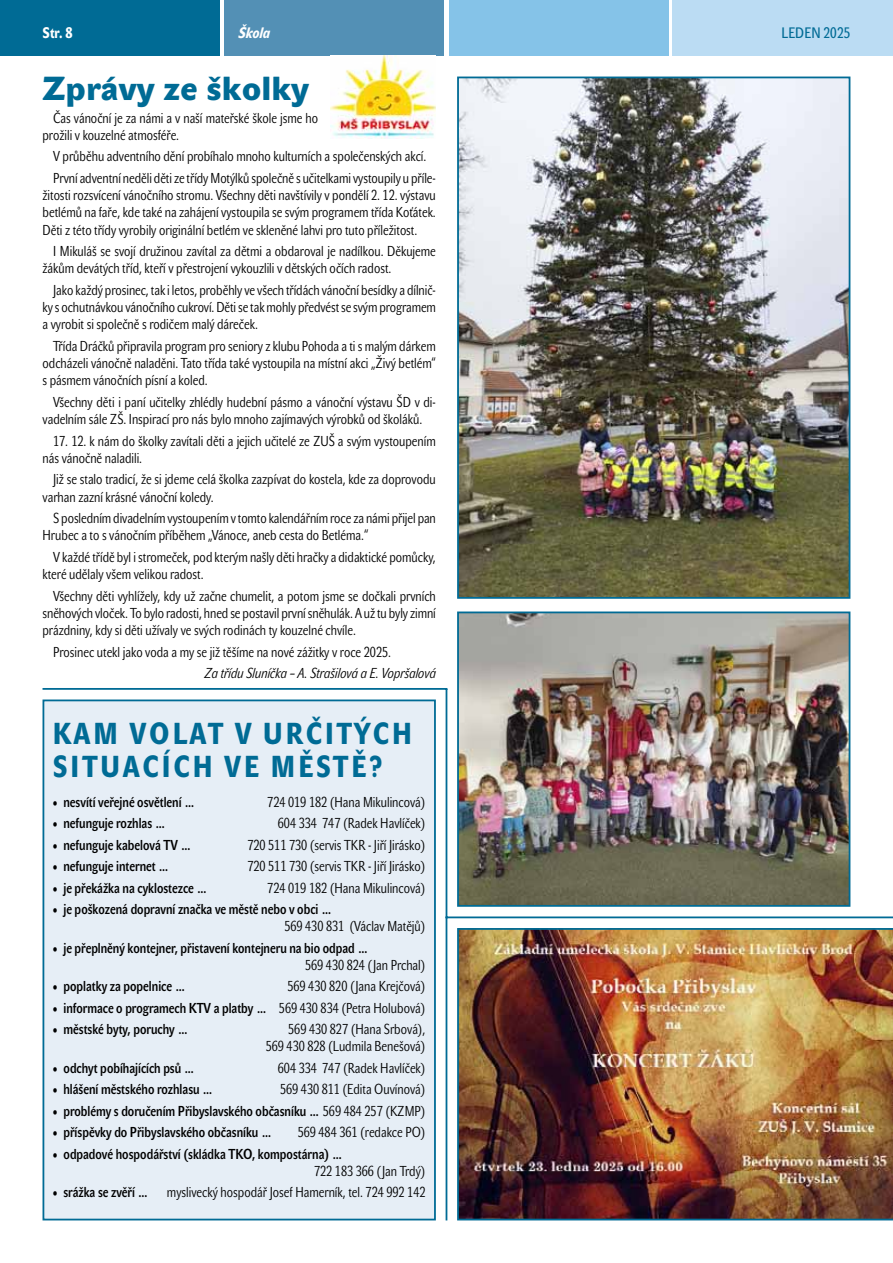
<style>
.page{position:relative;width:893px;height:1263px;background:#fff}
.page>*{position:absolute;margin:0;border:0;box-sizing:border-box;transform-origin:0 0}
.t1{font:33px "John Sans Black Pro";letter-spacing:.02em;color:#006b95}
.t2{font:700 30px/33px "John Sans Cond Med Pro";letter-spacing:.1em;color:#006b95}
.t3{font:15px "John Sans Cond Text Pro";letter-spacing:.01em;color:#006b95}
.t4{font:700 15px "John Sans Cond Med Pro";color:#fff}
.t5{font:italic 700 15px "John Sans Cond Med Pro";letter-spacing:.005em;color:#fff}
.t6{font:14.25px/17.2px "John Sans Cond Lite Pro";color:#000}
.t7{font:700 14.25px "John Sans Cond Lite Pro";color:#000}
.t8{font:italic 14.25px "John Sans Cond Lite Pro";color:#000}
.s1{font-weight:400}
</style>
<div class="page">
<div style="left:0;top:0;width:219px;height:55px;background:#006b95"></div>
<div style="left:225px;top:0;width:219px;height:55px;background:#5390b5"></div>
<div style="left:449px;top:0;width:219px;height:55px;background:#85c3e8"></div>
<div style="left:672px;top:0;width:221px;height:55px;background:#bbdcf3"></div>
<img style="left:331px;top:56px;width:105px;height:82px">
<img style="left:460px;top:80px;width:387px;height:516px">
<div style="left:457px;top:77px;width:393px;height:522px;border:2px solid #006b95"></div>
<img style="left:460px;top:614px;width:387px;height:73px">
<img style="left:42px;top:687px;width:851px;height:534px">
<p class="t4" style="left:43px;top:27px;width:31px">Str. 8</p>
<p class="t5" style="left:238px;top:28px;width:33px">Škola</p>
<p class="t3" style="left:781px;top:27px;width:71px">LEDEN 2025</p>
<h1 class="t1" style="left:43px;top:75px;width:268px">Zprávy ze školky</h1>
<p class="t6" style="left:43px;top:110px;width:277px;text-indent:11px">Čas vánoční je za námi a v naší mateřské škole jsme ho prožili v kouzelné atmosféře.</p>
<p class="t6" style="left:53px;top:147px;width:384px;line-height:21.5px">V průběhu adventního dění probíhalo mnoho kulturních a společenských akcí.<br>První adventní neděli děti ze třídy Motýlků společně s učitelkami vystoupily u příle-</p>
<p class="t6" style="left:43px;top:188px;width:395px;text-align:justify">žitosti rozsvícení vánočního stromu. Všechny děti navštívily v pondělí 2. 12. výstavu betlémů na faře, kde také na zahájení vystoupila se svým programem třída Koťátek.<br>Děti z této třídy vyrobily originální betlém ve skleněné lahvi pro tuto příležitost.</p>
<p class="t6" style="left:43px;top:244px;width:395px;text-indent:11px">I Mikuláš se svojí družinou zavítal za dětmi a obdaroval je nadílkou. Děkujeme žákům devátých tříd, kteří v přestrojení vykouzlili v dětských očích radost.</p>
<p class="t6" style="left:43px;top:282px;width:395px;text-align:justify;text-indent:11px">Jako každý prosinec, tak i letos, proběhly ve všech třídách vánoční besídky a dílnič&shy;ky s ochutnávkou vánočního cukroví. Děti se tak mohly předvést se svým programem a vyrobit si společně s rodičem malý dáreček.</p>
<p class="t6" style="left:43px;top:338px;width:395px;text-align:justify;text-indent:11px">Třída Dráčků připravila program pro seniory z klubu Pohoda a ti s malým dárkem odcházeli vánočně naladěni. Tato třída také vystoupila na místní akci „Živý betlém“ s pásmem vánočních písní a koled.</p>
<p class="t6" style="left:43px;top:394px;width:395px;text-indent:11px">Všechny děti i paní učitelky zhlédly hudební pásmo a vánoční výstavu ŠD v di&shy;vadelním sále ZŠ. Inspirací pro nás bylo mnoho zajímavých výrobků od školáků.</p>
<p class="t6" style="left:43px;top:433px;width:395px;text-indent:11px">17. 12. k nám do školky zavítali děti a jejich učitelé ze ZUŠ a svým vystoupením nás vánočně naladili.</p>
<p class="t6" style="left:43px;top:472px;width:395px;text-indent:11px">Již se stalo tradicí, že si jdeme celá školka zazpívat do kostela, kde za doprovodu varhan zazní krásné vánoční koledy.</p>
<p class="t6" style="left:43px;top:511px;width:395px;text-indent:11px">S posledním divadelním vystoupením v tomto kalendářním roce za námi přijel pan<br>Hrubec a to s vánočním příběhem „Vánoce, aneb cesta do Betléma.“</p>
<p class="t6" style="left:43px;top:549px;width:395px;text-indent:11px">V každé třídě byl i stromeček, pod kterým našly děti hračky a didaktické pomůcky, které udělaly všem velikou radost.</p>
<p class="t6" style="left:43px;top:588px;width:395px;text-align:justify;text-indent:11px">Všechny děti vyhlížely, kdy už začne chumelit, a potom jsme se dočkali prvních sněhových vloček. To bylo radosti, hned se postavil první sněhulák. A už tu byly zimní prázdniny, kdy si děti užívaly ve svých rodinách ty kouzelné chvíle.</p>
<p class="t6" style="left:53px;top:644px;width:339px">Prosinec utekl jako voda a my se již těšíme na nové zážitky v roce 2025.</p>
<p class="t8" style="left:204px;top:668px;width:233px">Za třídu Sluníčka – A. Strašilová a E. Vopršalová</p>
<h2 class="t2" style="left:53px;top:719px;width:361px">KAM VOLAT V URČITÝCH<br>SITUACÍCH VE MĚSTĚ?</h2>
<p class="t7" style="left:53px;top:796px;width:143px">• nesvítí veřejné osvětlení …</p>
<p class="t6" style="left:267px;top:794px;width:160px">724 019 182 (Hana Mikulincová)</p>
<p class="t7" style="left:53px;top:818px;width:114px">• nefunguje rozhlas …</p>
<p class="t6" style="left:278px;top:816px;width:149px">604 334 747 (Radek Havlíček)</p>
<p class="t7" style="left:53px;top:839px;width:139px">• nefunguje kabelová TV …</p>
<p class="t6" style="left:247px;top:837px;width:180px">720 511 730 (servis TKR - Jiří Jirásko)</p>
<p class="t7" style="left:53px;top:860px;width:117px">• nefunguje internet …</p>
<p class="t6" style="left:247px;top:858px;width:180px">720 511 730 (servis TKR - Jiří Jirásko)</p>
<p class="t7" style="left:53px;top:882px;width:155px">• je překážka na cyklostezce …</p>
<p class="t6" style="left:267px;top:880px;width:160px">724 019 182 (Hana Mikulincová)</p>
<p class="t7" style="left:53px;top:903px;width:280px">• je poškozená dopravní značka ve městě nebo v obci …</p>
<p class="t6" style="left:284px;top:919px;width:143px">569 430 831 (Václav Matějů)</p>
<p class="t7" style="left:53px;top:942px;width:316px">• je přeplněný kontejner, přistavení kontejneru na bio odpad …</p>
<p class="t6" style="left:305px;top:957px;width:122px">569 430 824 (Jan Prchal)</p>
<p class="t7" style="left:53px;top:981px;width:133px">• poplatky za popelnice …</p>
<p class="t6" style="left:287px;top:979px;width:140px">569 430 820 (Jana Krejčová)</p>
<p class="t7" style="left:53px;top:1002px;width:374px">• informace o programech KTV a platby … <span class="s1">569 430 834 (Petra Holubová)</span></p>
<p class="t7" style="left:53px;top:1024px;width:136px">• městské byty, poruchy …</p>
<p class="t6" style="left:266px;top:1022px;width:161px;text-align:right">569 430 827 (Hana Srbová),<br>569 430 828 (Ludmila Benešová)</p>
<p class="t7" style="left:53px;top:1062px;width:143px">• odchyt pobíhajících psů …</p>
<p class="t6" style="left:278px;top:1060px;width:149px">604 334 747 (Radek Havlíček)</p>
<p class="t7" style="left:53px;top:1084px;width:161px">• hlášení městského rozhlasu …</p>
<p class="t6" style="left:280px;top:1082px;width:147px">569 430 811 (Edita Ouvínová)</p>
<p class="t7" style="left:53px;top:1105px;width:374px">• problémy s doručením Přibyslavského občasníku … <span class="s1">569 484 257 (KZMP)</span></p>
<p class="t7" style="left:53px;top:1127px;width:220px">• příspěvky do Přibyslavského občasníku …</p>
<p class="t6" style="left:298px;top:1125px;width:129px">569 484 361 (redakce PO)</p>
<p class="t7" style="left:53px;top:1148px;width:290px">• odpadové hospodářství (skládka TKO, kompostárna) …</p>
<p class="t6" style="left:314px;top:1163px;width:113px">722 183 366 (Jan Trdý)</p>
<p class="t7" style="left:53px;top:1187px;width:96px">• srážka se zvěří …</p>
<p class="t6" style="left:167px;top:1185px;width:260px">myslivecký hospodář Josef Hamerník, tel. 724 992 142</p>
</div>
